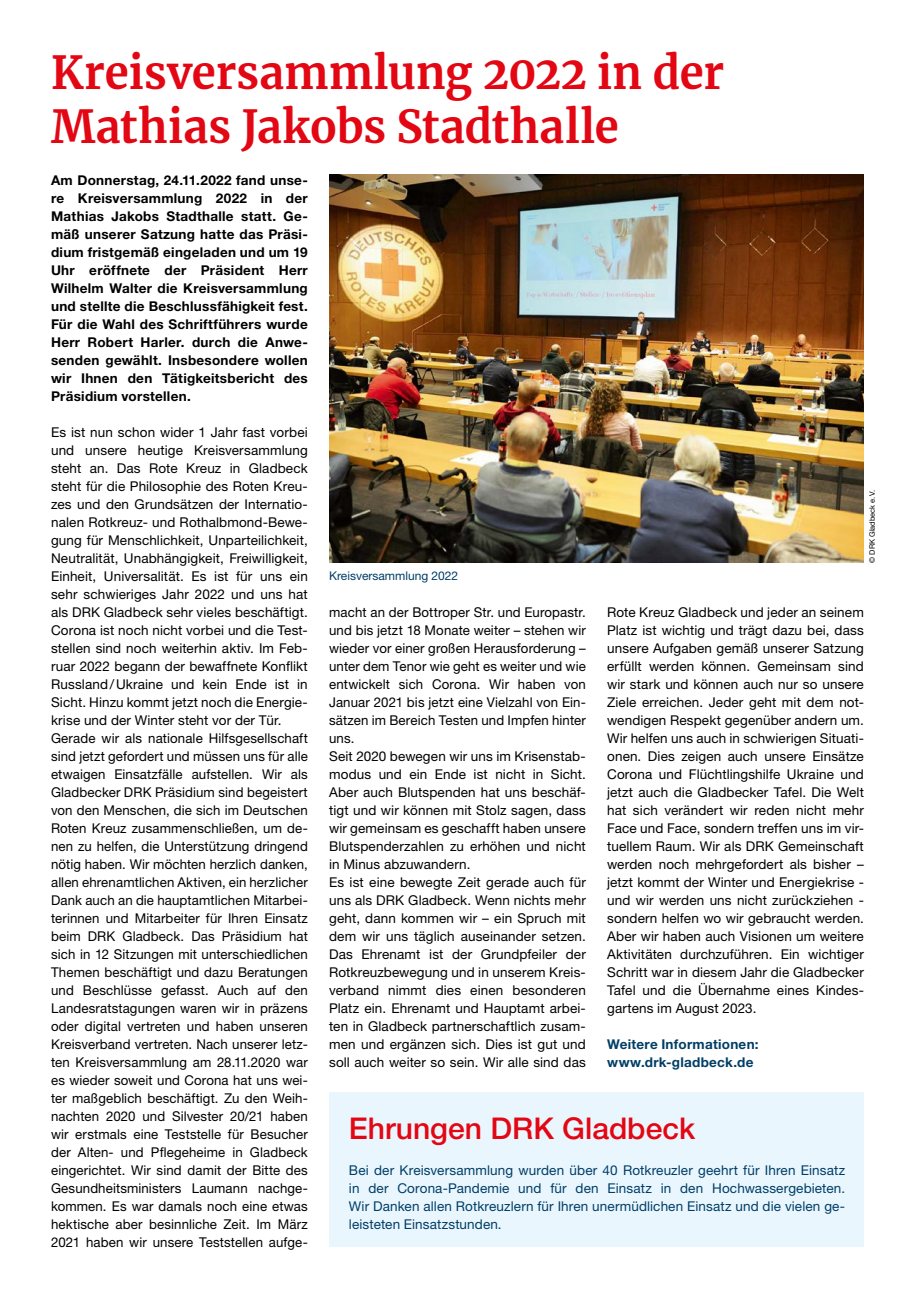
<style>
.page{position:relative;width:915px;height:1297px;background:#fff}
.page>*{position:absolute;margin:0;border:0;box-sizing:border-box;transform-origin:0 0}
.MGB_Headline{font:700 45px/54px "Merriweather";color:#e30613}
.MGB_Headline-2{font:500 30px "Helvetica Neue LT Pro";color:#e30613}
.MGB_Copy{font:13.5px/18px "Helvetica Neue LT Pro";letter-spacing:.01em;color:#000;text-align:justify}
.MGB_Copy-2{font:700 13.5px/18px "Helvetica Neue LT Pro";letter-spacing:.02em;color:#000;text-align:justify}
.MGB_Copy-3{font:13.5px/18px "Helvetica Neue LT Pro";letter-spacing:.01em;color:#003e66;text-align:justify}
.MGB_Info{font:700 13.5px "Helvetica Neue LT Pro";letter-spacing:.02em;color:#003e66}
.MGB_BU{font:12px "Helvetica Neue LT Pro";color:#003e66}
.MGB_Fotocredits{font:7.5px "Helvetica Neue LT Pro";color:#000}
</style>
<div class="page">
<div style="left:329px;top:1092px;width:534px;height:155px;background:#eaf6fe"></div>
<img style="left:329px;top:175px;width:534px;height:388px">
<p class="MGB_Headline" style="left:51px;top:45px;width:674px">Kreisversammlung 2022 in der<br>Mathias Jakobs Stadthalle</p>
<p class="MGB_Copy-2" style="left:51px;top:170px;width:258px">Am Donnerstag, 24.11.2022 fand unse&shy;re Kreisversammlung 2022 in der Mathias Jakobs Stadthalle statt. Ge&shy;mäß unserer Satzung hatte das Präsi&shy;dium fristgemäß eingeladen und um 19<br>Uhr eröffnete der Präsident Herr Wilhelm Walter die Kreisversammlung und stellte die Beschlussfähigkeit fest.<br>Für die Wahl des Schriftführers wurde Herr Robert Harler. durch die Anwe&shy;senden gewählt. Insbesondere wollen wir Ihnen den Tätigkeitsbericht des Präsidium vorstellen.</p>
<p class="MGB_Copy" style="left:51px;top:422px;width:258px">Es ist nun schon wider 1 Jahr fast vorbei und unsere heutige Kreisversammlung steht an. Das Rote Kreuz in Gladbeck steht für die Philosophie des Roten Kreu&shy;zes und den Grundsätzen der Internatio&shy;nalen Rotkreuz- und Rothalbmond-Bewe&shy;gung für Menschlichkeit, Unparteilichkeit, Neutralität, Unabhängigkeit, Freiwilligkeit, Einheit, Universalität. Es ist für uns ein sehr schwieriges Jahr 2022 und uns hat als DRK Gladbeck sehr vieles beschäftigt.<br>Corona ist noch nicht vorbei und die Test&shy;stellen sind noch weiterhin aktiv. Im Feb&shy;ruar 2022 begann der bewaffnete Konflikt Russland/Ukraine und kein Ende ist in Sicht. Hinzu kommt jetzt noch die Energie&shy;krise und der Winter steht vor der Tür.</p>
<p class="MGB_Copy" style="left:51px;top:728px;width:258px">Gerade wir als nationale Hilfsgesellschaft sind jetzt gefordert und müssen uns für alle etwaigen Einsatzfälle aufstellen. Wir als Gladbecker DRK Präsidium sind begeistert von den Menschen, die sich im Deutschen Roten Kreuz zusammenschließen, um de&shy;nen zu helfen, die Unterstützung dringend nötig haben. Wir möchten herzlich danken, allen ehrenamtlichen Aktiven, ein herzlicher Dank auch an die hauptamtlichen Mitarbei&shy;terinnen und Mitarbeiter für Ihren Einsatz beim DRK Gladbeck. Das Präsidium hat sich in 12 Sitzungen mit unterschiedlichen Themen beschäftigt und dazu Beratungen und Beschlüsse gefasst. Auch auf den Landesratstagungen waren wir in präzens oder digital vertreten und haben unseren Kreisverband vertreten. Nach unserer letz&shy;ten Kreisversammlung am 28.11.2020 war es wieder soweit und Corona hat uns wei&shy;ter maßgeblich beschäftigt. Zu den Weih&shy;nachten 2020 und Silvester 20/21 haben wir erstmals eine Teststelle für Besucher der Alten- und Pflegeheime in Gladbeck eingerichtet. Wir sind damit der Bitte des Gesundheitsministers Laumann nachge&shy;kommen. Es war damals noch eine etwas hektische aber besinnliche Zeit. Im März 2021 haben wir unsere Teststellen aufge-</p>
<p class="MGB_Fotocredits" style="left:867px;top:563px;width:74px;rotate:-90deg">© DRK Gladbeck e.V.</p>
<p class="MGB_BU" style="left:329px;top:568px;width:130px">Kreisversammlung 2022</p>
<p class="MGB_Copy" style="left:329px;top:602px;width:258px">macht an der Bottroper Str. und Europastr. und bis jetzt 18 Monate weiter – stehen wir wieder vor einer großen Herausforderung – unter dem Tenor wie geht es weiter und wie entwickelt sich Corona. Wir haben von Januar 2021 bis jetzt eine Vielzahl von Ein&shy;sätzen im Bereich Testen und Impfen hinter uns.</p>
<p class="MGB_Copy" style="left:329px;top:746px;width:258px">Seit 2020 bewegen wir uns im Krisenstab&shy;modus und ein Ende ist nicht in Sicht.<br>Aber auch Blutspenden hat uns beschäf&shy;tigt und wir können mit Stolz sagen, dass wir gemeinsam es geschafft haben unsere Blutspenderzahlen zu erhöhen und nicht in Minus abzuwandern.</p>
<p class="MGB_Copy" style="left:329px;top:872px;width:258px">Es ist eine bewegte Zeit gerade auch für uns als DRK Gladbeck. Wenn nichts mehr geht, dann kommen wir – ein Spruch mit dem wir uns täglich auseinander setzen.<br>Das Ehrenamt ist der Grundpfeiler der Rotkreuzbewegung und in unserem Kreis&shy;verband nimmt dies einen besonderen Platz ein. Ehrenamt und Hauptamt arbei&shy;ten in Gladbeck partnerschaftlich zusam&shy;men und ergänzen sich. Dies ist gut und soll auch weiter so sein. Wir alle sind das</p>
<p class="MGB_Copy" style="left:607px;top:602px;width:258px">Rote Kreuz Gladbeck und jeder an seinem Platz ist wichtig und trägt dazu bei, dass unsere Aufgaben gemäß unserer Satzung erfüllt werden können. Gemeinsam sind wir stark und können auch nur so unsere Ziele erreichen. Jeder geht mit dem not&shy;wendigen Respekt gegenüber andern um.<br>Wir helfen uns auch in schwierigen Situati&shy;onen. Dies zeigen auch unsere Einsätze Corona und Flüchtlingshilfe Ukraine und jetzt auch die Gladbecker Tafel. Die Welt hat sich verändert wir reden nicht mehr Face und Face, sondern treffen uns im vir&shy;tuellem Raum. Wir als DRK Gemeinschaft werden noch mehrgefordert als bisher – jetzt kommt der Winter und Energiekrise - und wir werden uns nicht zurückziehen - sondern helfen wo wir gebraucht werden.<br>Aber wir haben auch Visionen um weitere Aktivitäten durchzuführen. Ein wichtiger Schritt war in diesem Jahr die Gladbecker Tafel und die Übernahme eines Kindes&shy;gartens im August 2023.</p>
<p class="MGB_Info" style="left:607px;top:1035px;width:153px">Weitere Informationen:</p>
<p class="MGB_Info" style="left:607px;top:1053px;width:148px">www.drk-gladbeck.de</p>
<p class="MGB_Headline-2" style="left:349px;top:1110px;width:347px">Ehrungen DRK Gladbeck</p>
<p class="MGB_Copy-3" style="left:349px;top:1160px;width:497px">Bei der Kreisversammlung wurden über 40 Rotkreuzler geehrt für Ihren Einsatz in der Corona-Pandemie und für den Einsatz in den Hochwassergebieten.<br>Wir Danken allen Rotkreuzlern für Ihren unermüdlichen Einsatz und die vielen ge&shy;leisteten Einsatzstunden.</p>
</div>
